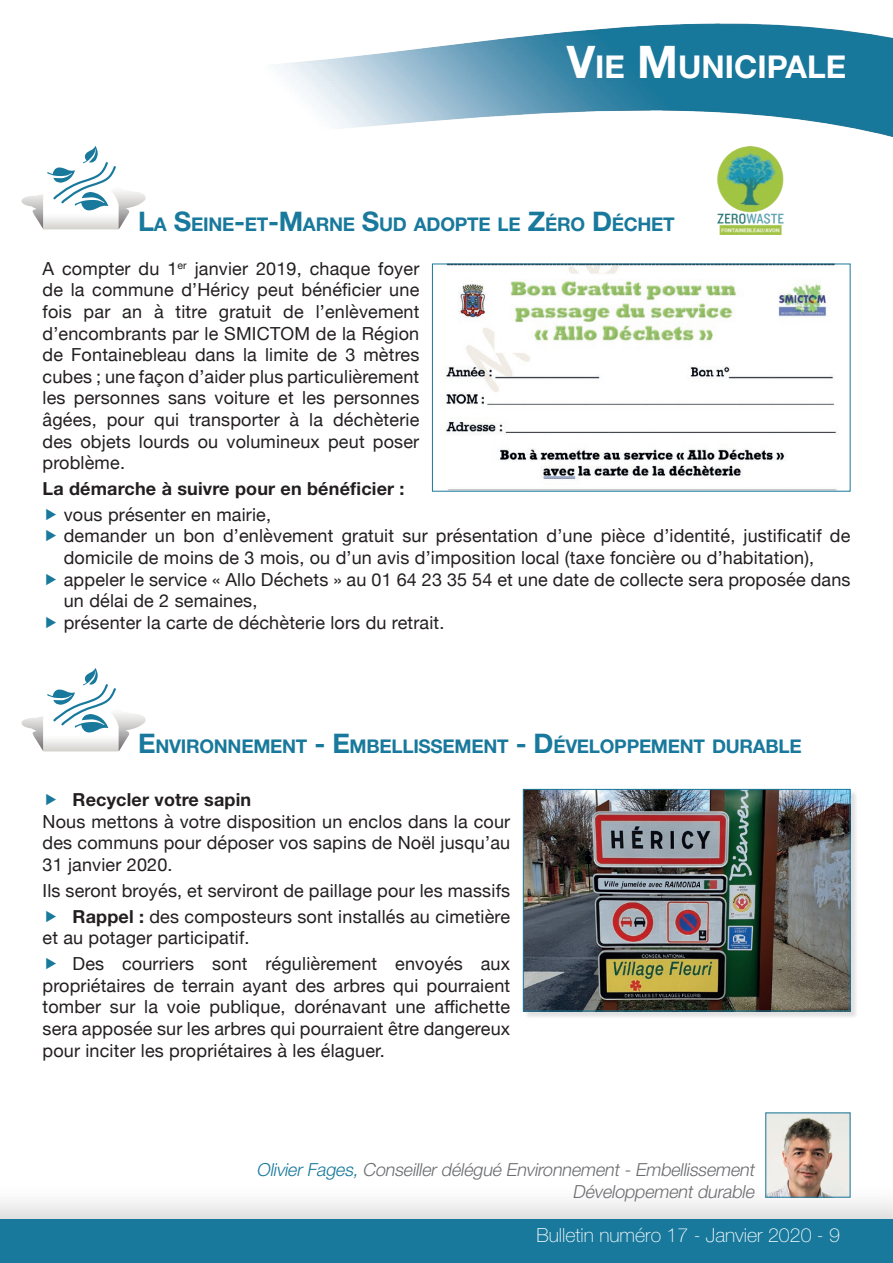
<style>
.page{position:relative;width:893px;height:1263px;background:#fff}
.page>*{position:absolute;margin:0;border:0;box-sizing:border-box;transform-origin:0 0}
.t1{font:700 31.5px "Helvetica Neue";color:#fff}
.t2{font:100 19.5px "Helvetica Neue";color:#fff}
.t3{font:700 18.9px "Helvetica Neue";letter-spacing:-.015em;color:#18799c}
.t4{font:18px/21.6px "Helvetica Neue";letter-spacing:.01em;color:#231f20;text-align:justify}
.t5{font:italic 300 18px/21.6px "Helvetica Neue";color:#6c6d70;text-align:right}
.t6{font:700 18px "Helvetica Neue";letter-spacing:.01em;color:#231f20}
.s1{font-size:45px}
.s2{font-size:27px}
.s3{font-weight:700}
.s4{color:#18799c}
</style>
<div class="page">
<div style="left:0;top:1183px;width:893px;height:80px;background:#231f20;opacity:.2"></div>
<div style="left:0;top:1220px;width:893px;height:43px;background:#18799c"></div>
<img style="left:277px;top:23px;width:616px;height:114px">
<div style="left:524px;top:790px;width:334px;height:229px;background:#231f20;opacity:.14"></div>
<img style="left:525px;top:791px;width:323px;height:218px">
<div style="left:523px;top:789px;width:327px;height:222px;border:1px solid #18799c"></div>
<img style="left:767px;top:1114px;width:81px;height:81px">
<svg style="left:21px;top:146px;width:125px;height:83px"></svg>
<img style="left:717px;top:146px;width:67px;height:89px">
<img style="left:445px;top:266px;width:393px;height:214px">
<div style="left:432px;top:264px;width:418px;height:227px;border:1px solid #18799c"></div>
<svg style="left:21px;top:668px;width:125px;height:83px"></svg>
<h1 class="t1" style="left:567px;top:47px;width:281px"><span class="s1">V</span>IE <span class="s1">M</span>UNICIPALE</h1>
<p class="t3" style="left:138px;top:213px;width:538px"><span class="s2">L</span>A <span class="s2">S</span>EINE<span class="s2">-</span>ET<span class="s2">-M</span>ARNE <span class="s2">S</span>UD ADOPTE LE <span class="s2">Z</span>ÉRO <span class="s2">D</span>ÉCHET</p>
<p class="t4" style="left:43px;top:259px;width:378px">A compter du 1<sup>er</sup> janvier 2019, chaque foyer de la commune d’Héricy peut bénéficier une fois par an à titre gratuit de l’enlèvement d’encombrants par le SMICTOM de la Région de Fontainebleau dans la limite de 3 mètres cubes ; une façon d’aider plus particulièrement les personnes sans voiture et les personnes âgées, pour qui transporter à la déchèterie des objets lourds ou volumineux peut poser problème.</p>
<p class="t6" style="left:43px;top:477px;width:364px">La démarche à suivre pour en bénéficier :</p>
<p class="t4" style="left:64px;top:505px;width:788px;text-align:left">vous présenter en mairie,<br>demander un bon d’enlèvement gratuit sur présentation d’une pièce d’identité, justificatif de domicile de moins de 3 mois, ou d’un avis d’imposition local (taxe foncière ou d’habitation), appeler le service « Allo Déchets » au 01 64 23 35 54 et une date de collecte sera proposée dans un délai de 2 semaines,<br>présenter la carte de déchèterie lors du retrait.</p>
<p class="t3" style="left:138px;top:735px;width:665px"><span class="s2">E</span>NVIRONNEMENT <span class="s2">- E</span>MBELLISSEMENT <span class="s2">- D</span>ÉVELOPPEMENT DURABLE</p>
<p class="t6" style="left:73px;top:788px;width:180px">Recycler votre sapin</p>
<p class="t4" style="left:43px;top:811px;width:469px">Nous mettons à votre disposition un enclos dans la cour des communs pour déposer vos sapins de Noël jusqu’au 31 janvier 2020.</p>
<p class="t4" style="left:43px;top:878px;width:469px;line-height:25.8px;text-align:right">Ils seront broyés, et serviront de paillage pour les massifs<br><span class="s3">Rappel :</span> des composteurs sont installés au cimetière</p>
<p class="t4" style="left:73px;top:926px;width:439px;line-height:25.8px;text-indent:-30px">et au potager participatif.<br>Des courriers sont régulièrement envoyés aux</p>
<p class="t4" style="left:43px;top:975px;width:469px">propriétaires de terrain ayant des arbres qui pourraient tomber sur la voie publique, dorénavant une affichette sera apposée sur les arbres qui pourraient être dangereux pour inciter les propriétaires à les élaguer.</p>
<p class="t5" style="left:257px;top:1159px;width:503px"><span class="s4">OlivierFages,</span>Conseillerdélégué Environnement-Embellissement<br>Développementdurable</p>
<p class="t2" style="left:536px;top:1224px;width:305px">Bulletin numéro 17 - Janvier 2020 - 9</p>
</div>
